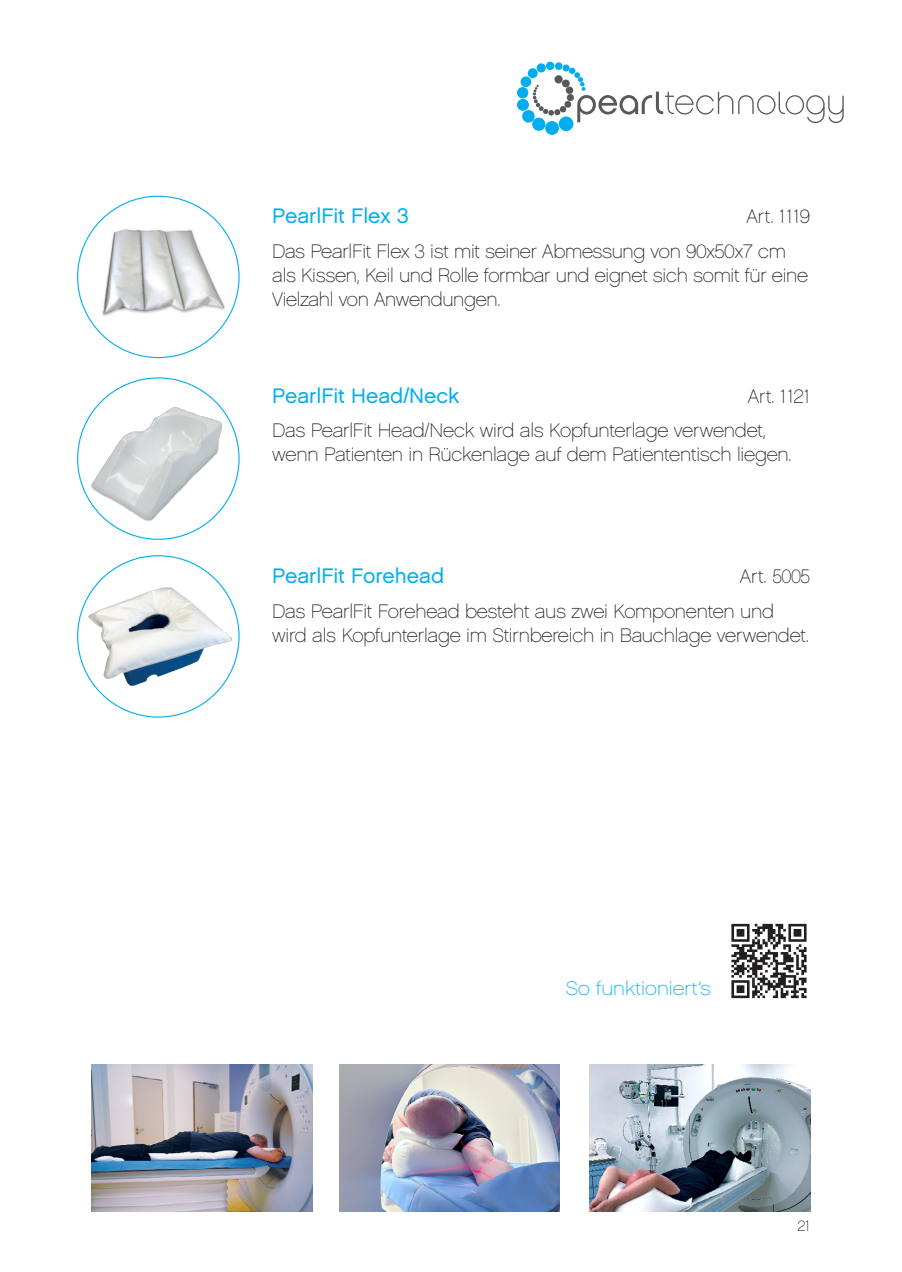
<style>
.page{position:relative;width:902px;height:1272px;background:#fff}
.page>*{position:absolute;margin:0;border:0;box-sizing:border-box;transform-origin:0 0}
.t1{font:21px "Chalet London Nineteen Sixty";color:#00aeef}
.t2{font:19.5px/24px "Chalet Paris Nineteen Sixty";letter-spacing:-.01em;color:#231f20}
.t3{font:19.5px "Chalet Paris Nineteen Sixty";color:#00aeef;scale:1.06 1}
.t4{font:15px "Chalet Paris Nineteen Sixty";color:#231f20}
</style>
<div class="page">
<div style="left:562px;top:64px;width:7px;height:7px;background:#00aeef;border-radius:50%"></div>
<div style="left:554px;top:62px;width:8px;height:8px;background:#00aeef;border-radius:50%"></div>
<div style="left:546px;top:62px;width:8px;height:8px;background:#00aeef;border-radius:50%"></div>
<div style="left:536px;top:63px;width:10px;height:10px;background:#00aeef;border-radius:50%"></div>
<svg style="left:527px;top:68px;width:10px;height:10px"></svg>
<div style="left:520px;top:76px;width:11px;height:11px;background:#00aeef;border-radius:50%"></div>
<div style="left:517px;top:87px;width:11px;height:11px;background:#00aeef;border-radius:50%"></div>
<div style="left:517px;top:99px;width:12px;height:12px;background:#00aeef;border-radius:50%"></div>
<div style="left:522px;top:110px;width:13px;height:13px;background:#00aeef;border-radius:50%"></div>
<div style="left:532px;top:117px;width:13px;height:14px;background:#00aeef;border-radius:50%"></div>
<div style="left:545px;top:121px;width:14px;height:14px;background:#00aeef;border-radius:50%"></div>
<div style="left:558px;top:116px;width:15px;height:15px;background:#00aeef;border-radius:50%"></div>
<svg style="left:532px;top:68px;width:311px;height:55px"></svg>
<img style="left:78px;top:579px;width:161px;height:121px">
<img style="left:78px;top:196px;width:161px;height:161px;border-radius:81px">
<img style="left:88px;top:396px;width:137px;height:137px">
<img style="left:731px;top:923px;width:76px;height:76px">
<img style="left:339px;top:1064px;width:220px;height:147px">
<img style="left:589px;top:1064px;width:221px;height:147px">
<img style="left:92px;top:1064px;width:220px;height:147px">
<p class="t1" style="left:272px;top:203px;width:138px">PearlFit Flex 3</p>
<p class="t2" style="left:746px;top:204px;width:65px">Art. 1119</p>
<p class="t2" style="left:272px;top:239px;width:537px">Das PearlFit Flex 3 ist mit seiner Abmessung von 90x50x7 cm als Kissen, Keil und Rolle formbar und eignet sich somit für eine<br>Vielzahl von Anwendungen.</p>
<p class="t1" style="left:272px;top:383px;width:189px">PearlFit Head/Neck</p>
<p class="t2" style="left:747px;top:385px;width:64px">Art. 1121</p>
<p class="t2" style="left:272px;top:418px;width:521px">Das PearlFit Head/Neck wird als Kopfunterlage verwendet, wenn Patienten in Rückenlage auf dem Patiententisch liegen.</p>
<p class="t1" style="left:272px;top:562px;width:173px">PearlFit Forehead</p>
<p class="t2" style="left:739px;top:564px;width:72px">Art. 5005</p>
<p class="t2" style="left:272px;top:599px;width:538px">Das PearlFit Forehead besteht aus zwei Komponenten und wird als Kopfunterlage im Stirnbereich in Bauchlage verwendet.</p>
<p class="t3" style="left:565px;top:977px;width:138px">So funktioniert’s</p>
<p class="t4" style="left:797px;top:1216px;width:14px">21</p>
</div>
